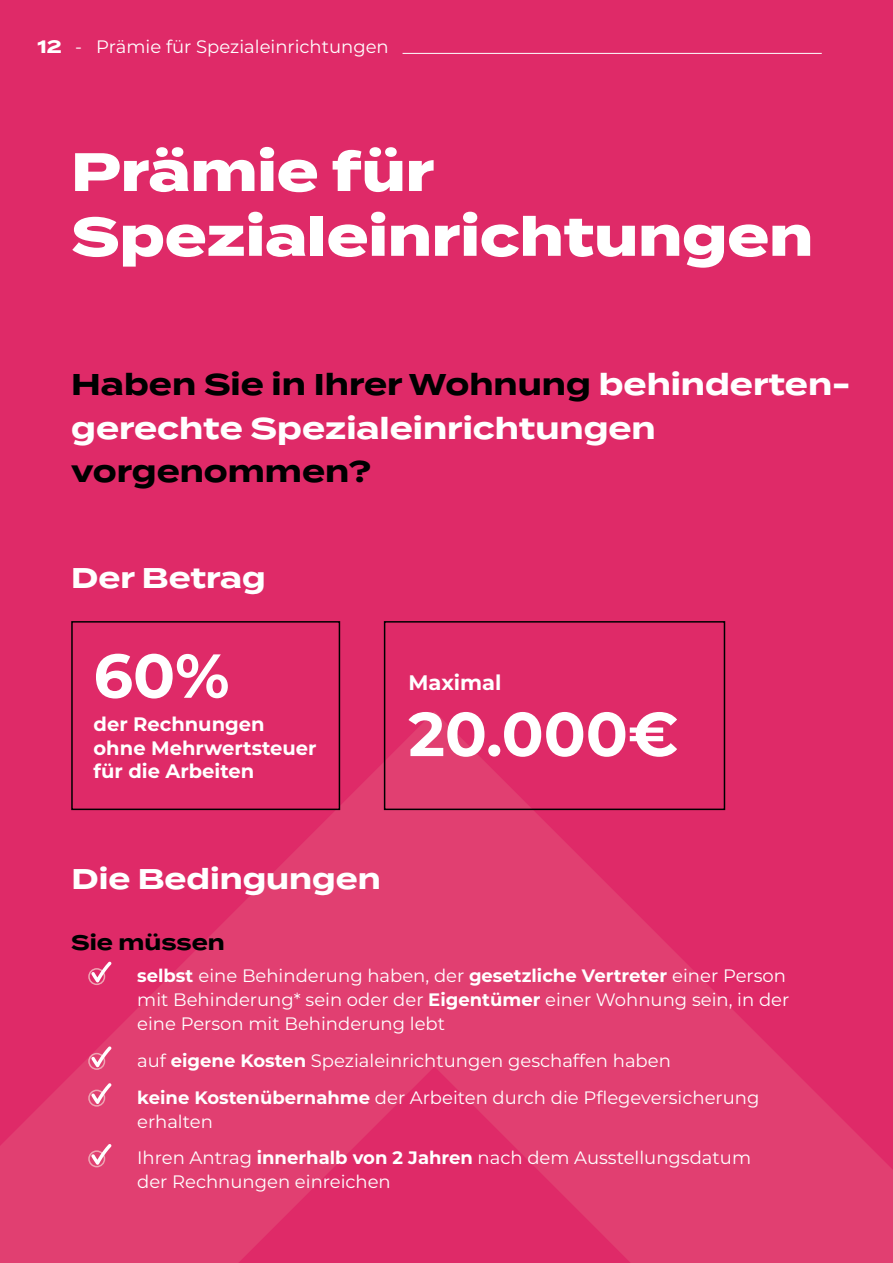
<style>
.page{position:relative;width:893px;height:1263px;background:#df2a68}
.page>*{position:absolute;margin:0;border:0;box-sizing:border-box;transform-origin:0 0}
.t1{font:700 61.95px "Montserrat";color:#fff}
.t2{font:800 54px/64.8px "Termina";color:#fff}
.t3{font:700 30px/43.5px "Termina";color:#fff}
.t4{font:700 28.5px "Termina";color:#fff}
.t5{font:700 21px "Termina";color:#000}
.t6{font:700 21px "Montserrat";color:#fff}
.t7{font:700 19.5px/23.4px "Montserrat";color:#fff}
.t8{font:18px/24px "Montserrat";color:#fff}
.t9{font:700 18px "Termina";color:#fff}
.s1{color:#000}
.s2{font-weight:700}
</style>
<div class="page">
<svg style="left:0;top:711px;width:893px;height:552px;fill:#e13f71"></svg>
<hr style="left:403px;top:53px;width:419px;height:1px;background:#fff">
<div style="left:88px;top:968px;width:17px;height:17px;border:2px solid #efa4b3;border-radius:50%"></div>
<svg style="left:91px;top:962px;width:20px;height:20px"></svg>
<div style="left:88px;top:1053px;width:17px;height:17px;border:2px solid #efa4b3;border-radius:50%"></div>
<svg style="left:91px;top:1046px;width:20px;height:21px"></svg>
<div style="left:88px;top:1089px;width:17px;height:17px;border:2px solid #efa4b3;border-radius:50%"></div>
<svg style="left:91px;top:1083px;width:20px;height:21px"></svg>
<div style="left:88px;top:1150px;width:17px;height:17px;border:2px solid #efa4b3;border-radius:50%"></div>
<svg style="left:91px;top:1144px;width:20px;height:21px"></svg>
<div style="left:71px;top:621px;width:269px;height:189px;border:2px solid #000"></div>
<div style="left:384px;top:621px;width:341px;height:189px;border:2px solid #000"></div>
<p class="t9" style="left:38px;top:33px;width:26px">12</p>
<p class="t8" style="left:75px;top:34px;width:315px">- Prämie für Spezialeinrichtungen</p>
<p class="t2" style="left:71px;top:141px;width:743px">Prämie für<br>Spezialeinrichtungen</p>
<p class="t3" style="left:71px;top:363px;width:781px"><span class="s1">Haben Sie in Ihrer Wohnung</span> behinderten&shy;gerechte Spezialeinrichtungen <span class="s1">vorgenommen?</span></p>
<p class="t4" style="left:71px;top:557px;width:196px">Der Betrag</p>
<p class="t1" style="left:94px;top:631px;width:137px">60%</p>
<p class="t7" style="left:94px;top:712px;width:225px">der Rechnungen ohne Mehrwertsteuer für die Arbeiten</p>
<p class="t6" style="left:408px;top:667px;width:95px">Maximal</p>
<p class="t1" style="left:408px;top:689px;width:272px">20.000€</p>
<p class="t4" style="left:72px;top:858px;width:311px">Die Bedingungen</p>
<p class="t5" style="left:71px;top:926px;width:155px">Sie müssen</p>
<p class="t8" style="left:137px;top:963px;width:654px"><span class="s2">selbst</span> eine Behinderung haben, der <span class="s2">gesetzliche Vertreter</span> einer Person mit Behinderung* sein oder der <span class="s2">Eigentümer</span> einer Wohnung sein, in der eine Person mit Behinderung lebt</p>
<p class="t8" style="left:137px;top:1048px;width:535px">auf <span class="s2">eigene Kosten</span> Spezialeinrichtungen geschaffen haben</p>
<p class="t8" style="left:137px;top:1084px;width:624px"><span class="s2">keine Kostenübernahme</span> der Arbeiten durch die Pflegeversicherung erhalten</p>
<p class="t8" style="left:137px;top:1145px;width:615px">Ihren Antrag <span class="s2">innerhalb von 2 Jahren</span> nach dem Ausstellungsdatum der Rechnungen einreichen</p>
</div>
